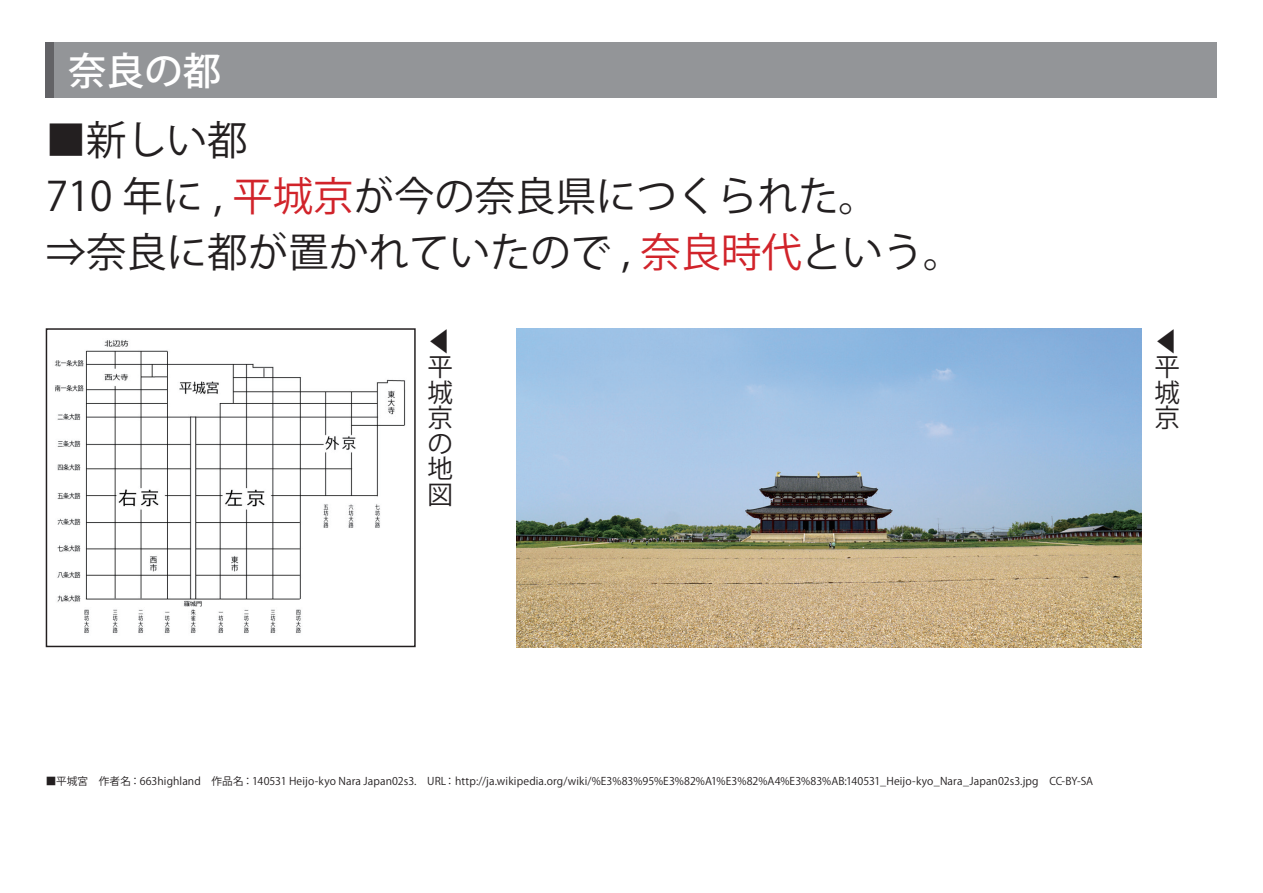
<style>
.page{position:relative;width:1263px;height:893px;background:#fff}
.page>*{position:absolute;margin:0;border:0;box-sizing:border-box;transform-origin:0 0}
.t1{font:40.35px/56.4px "Koz Go Pr 6 N";color:#231f20}
.t2{font:500 38.25px "Koz Go Pr 6 N";color:#fff}
.t3{font:25.5px/25.5px "Koz Go Pr 6 N";color:#231f20}
.t4{font:10.65px "Koz Go Pr 6 N";letter-spacing:.01em;color:#231f20}
.s1{color:#d1232a}
</style>
<div class="page">
<img style="left:54px;top:340px;width:352px;height:293px">
<div style="left:46px;top:328px;width:370px;height:319px;border:1px solid #231f20"></div>
<img style="left:517px;top:328px;width:625px;height:319px">
<div style="left:46px;top:43px;width:1171px;height:55px;background:#939598"></div>
<div style="left:46px;top:43px;width:8px;height:55px;background:#636366"></div>
<h2 class="t2" style="left:68px;top:49px;width:155px">奈良の都</h2>
<h1 class="t1" style="left:46px;top:112px;width:919px">■新しい都<br>710 年に , <span class="s1">平城京</span>が今の奈良県につくられた。<br>⇒奈良に都が置かれていたので , <span class="s1">奈良時代</span>という。</h1>
<h3 class="t3" style="left:427px;top:329px;width:26px">◀平城京の地図</h3>
<h3 class="t3" style="left:1154px;top:329px;width:26px">◀平城京</h3>
<p class="t4" style="left:46px;top:775px;width:1049px">■平城宮　作者名：663highland　作品名：140531 Heijo-kyo Nara Japan02s3.　URL： http://ja.wikipedia.org/wiki/%E3%83%95%E3%82%A1%E3%82%A4%E3%83%AB:140531_Heijo-kyo_Nara_Japan02s3.jpg　CC-BY-SA</p>
</div>
